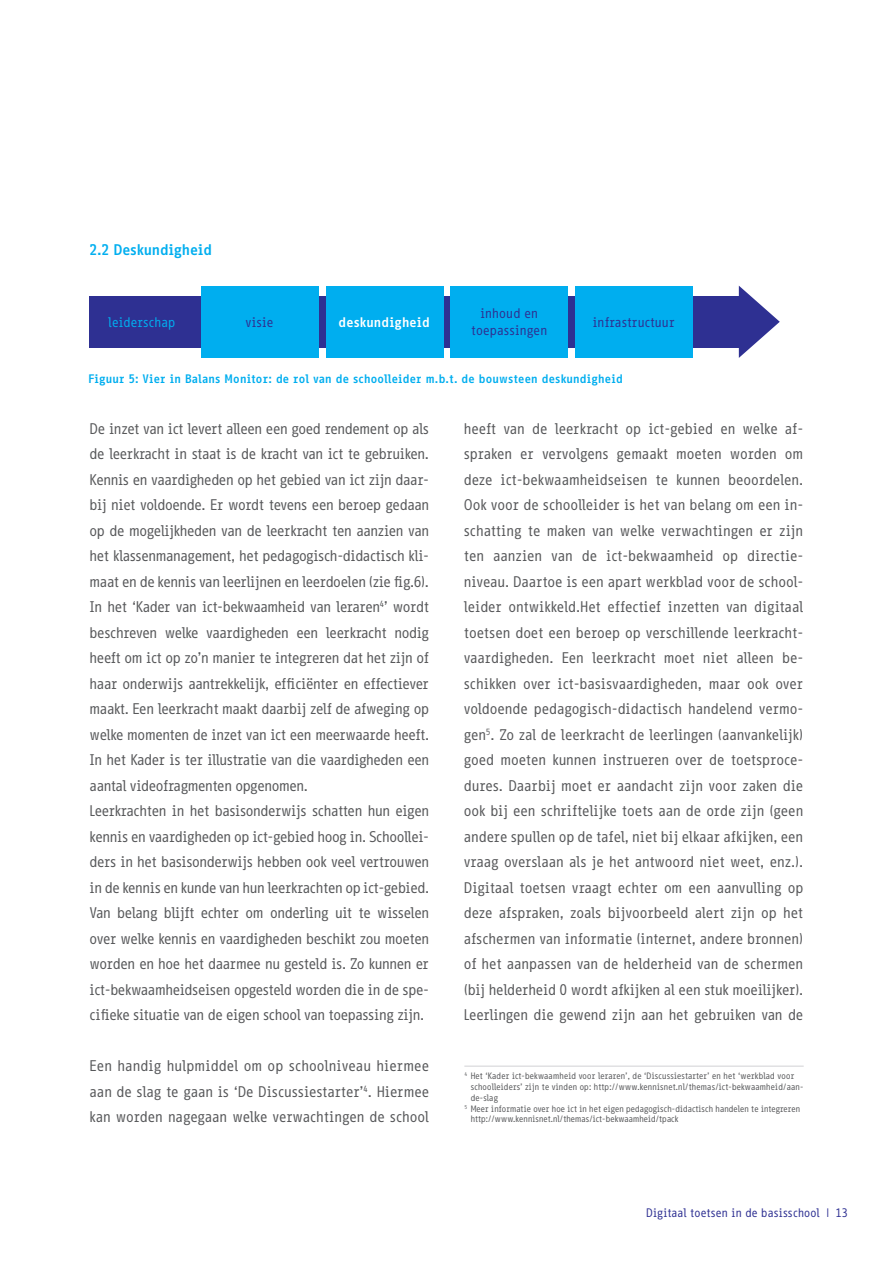
<style>
.page{position:relative;width:893px;height:1263px;background:#fff}
.page>*{position:absolute;margin:0;border:0;box-sizing:border-box;transform-origin:0 0}
.Body{font:15px/25.5px "Info OT Office";letter-spacing:-.05em;color:#57585a;text-align:justify}
.Body-2{font:700 15px "Info OT Office";letter-spacing:-.06em;color:#00aeef}
.E_-_Body{font:13.5px "Info OT Office";letter-spacing:-.04em;color:#2e3092}
.E_-_Body-2{font:700 13.5px "Info OT Office";letter-spacing:-.04em;color:#fff}
.E_-_Body-3{font:13.5px "Info OT Office";letter-spacing:-.04em;color:#00aeef}
.t1{font:700 12px "Info OT Office";letter-spacing:-.04em;color:#00aeef}
.t2{font:12px "Info OT Office";letter-spacing:-.04em;color:#2e3092}
.Body-3{font:9px/10.8px "Info OT Office";letter-spacing:-.06em;color:#57585a}
</style>
<div class="page">
<hr style="left:464px;top:1066px;width:340px;height:1px;background:#d1d2d4">
<div style="left:89px;top:296px;width:655px;height:52px;background:#2e3092"></div>
<svg style="left:739px;top:286px;width:41px;height:72px"></svg>
<div style="left:201px;top:286px;width:117px;height:72px;background:#00aeef"></div>
<div style="left:326px;top:286px;width:117px;height:72px;background:#00aeef"></div>
<div style="left:450px;top:286px;width:118px;height:72px;background:#00aeef"></div>
<div style="left:575px;top:286px;width:118px;height:72px;background:#00aeef"></div>
<p class="Body-2" style="left:89px;top:241px;width:125px">2.2 Deskundigheid</p>
<p class="E_-_Body" style="left:480px;top:306px;width:60px">inhoud en</p>
<p class="E_-_Body" style="left:471px;top:322px;width:78px">toepassingen</p>
<p class="E_-_Body-3" style="left:108px;top:314px;width:69px">leiderschap</p>
<p class="E_-_Body" style="left:245px;top:314px;width:30px">visie</p>
<p class="E_-_Body-2" style="left:338px;top:314px;width:93px">deskundigheid</p>
<p class="E_-_Body" style="left:592px;top:314px;width:84px">infrastructuur</p>
<p class="t1" style="left:88px;top:371px;width:536px">Figuur 5: Vier in Balans Monitor: de rol van de schoolleider m.b.t. de bouwsteen deskundigheid</p>
<p class="Body" style="left:89px;top:415px;width:342px">De inzet van ict levert alleen een goed rendement op als de leerkracht in staat is de kracht van ict te gebruiken.<br>Kennis en vaardigheden op het gebied van ict zijn daar&shy;bij niet voldoende. Er wordt tevens een beroep gedaan op de mogelijkheden van de leerkracht ten aanzien van het klassenmanagement, het pedagogisch-didactisch kli&shy;maat en de kennis van leerlijnen en leerdoelen (zie fig.6).<br>In het ‘Kader van ict-bekwaamheid van leraren<sup>4</sup>’ wordt beschreven welke vaardigheden een leerkracht nodig heeft om ict op zo’n manier te integreren dat het zijn of haar onderwijs aantrekkelijk, efficiënter en effectiever maakt. Een leerkracht maakt daarbij zelf de afweging op welke momenten de inzet van ict een meerwaarde heeft.<br>In het Kader is ter illustratie van die vaardigheden een aantal videofragmenten opgenomen.</p>
<p class="Body" style="left:89px;top:798px;width:342px">Leerkrachten in het basisonderwijs schatten hun eigen kennis en vaardigheden op ict-gebied hoog in. Schoollei&shy;ders in het basisonderwijs hebben ook veel vertrouwen in de kennis en kunde van hun leerkrachten op ict-gebied.<br>Van belang blijft echter om onderling uit te wisselen over welke kennis en vaardigheden beschikt zou moeten worden en hoe het daarmee nu gesteld is. Zo kunnen er ict-bekwaamheidseisen opgesteld worden die in de spe&shy;cifieke situatie van de eigen school van toepassing zijn.</p>
<p class="Body" style="left:89px;top:1053px;width:342px">Een handig hulpmiddel om op schoolniveau hiermee aan de slag te gaan is ‘De Discussiestarter’<sup>4</sup>. Hiermee kan worden nagegaan welke verwachtingen de school</p>
<p class="Body" style="left:463px;top:415px;width:342px;text-align:left">heeft van de leerkracht op ict-gebied en welke af&shy;spraken er vervolgens gemaakt moeten worden om deze ict-bekwaamheidseisen te kunnen beoordelen.<br>Ook voor de schoolleider is het van belang om een in&shy;schatting te maken van welke verwachtingen er zijn ten aanzien van de ict-bekwaamheid op directie&shy;niveau. Daartoe is een apart werkblad voor de school&shy;leider ontwikkeld.Het effectief inzetten van digitaal toetsen doet een beroep op verschillende leerkracht&shy;vaardigheden. Een leerkracht moet niet alleen be&shy;schikken over ict-basisvaardigheden, maar ook over voldoende pedagogisch-didactisch handelend vermo&shy;gen<sup>5</sup>. Zo zal de leerkracht de leerlingen (aanvankelijk) goed moeten kunnen instrueren over de toetsproce&shy;dures. Daarbij moet er aandacht zijn voor zaken die ook bij een schriftelijke toets aan de orde zijn (geen andere spullen op de tafel, niet bij elkaar afkijken, een vraag overslaan als je het antwoord niet weet, enz.).<br>Digitaal toetsen vraagt echter om een aanvulling op deze afspraken, zoals bijvoorbeeld alert zijn op het afschermen van informatie (internet, andere bronnen) of het aanpassen van de helderheid van de schermen (bij helderheid 0 wordt afkijken al een stuk moeilijker).</p>
<p class="Body" style="left:463px;top:1002px;width:342px">Leerlingen die gewend zijn aan het gebruiken van de</p>
<p class="Body-3" style="left:470px;top:1071px;width:335px;text-indent:-6px"><sup>4</sup> Het ‘Kader ict-bekwaamheid voor leraren’, de ‘Discussiestarter’ en het ‘werkblad voor schoolleiders’ zijn te vinden op: http://www.kennisnet.nl/themas/ict-bekwaamheid/aan&shy;de-slag</p>
<p class="Body-3" style="left:470px;top:1103px;width:332px;text-indent:-6px"><sup>5</sup> Meer informatie over hoe ict in het eigen pedagogisch-didactisch handelen te integreren http://www.kennisnet.nl/themas/ict-bekwaamheid/tpack</p>
<p class="t2" style="left:646px;top:1206px;width:204px">Digitaal toetsen in de basisschool | 13</p>
</div>
